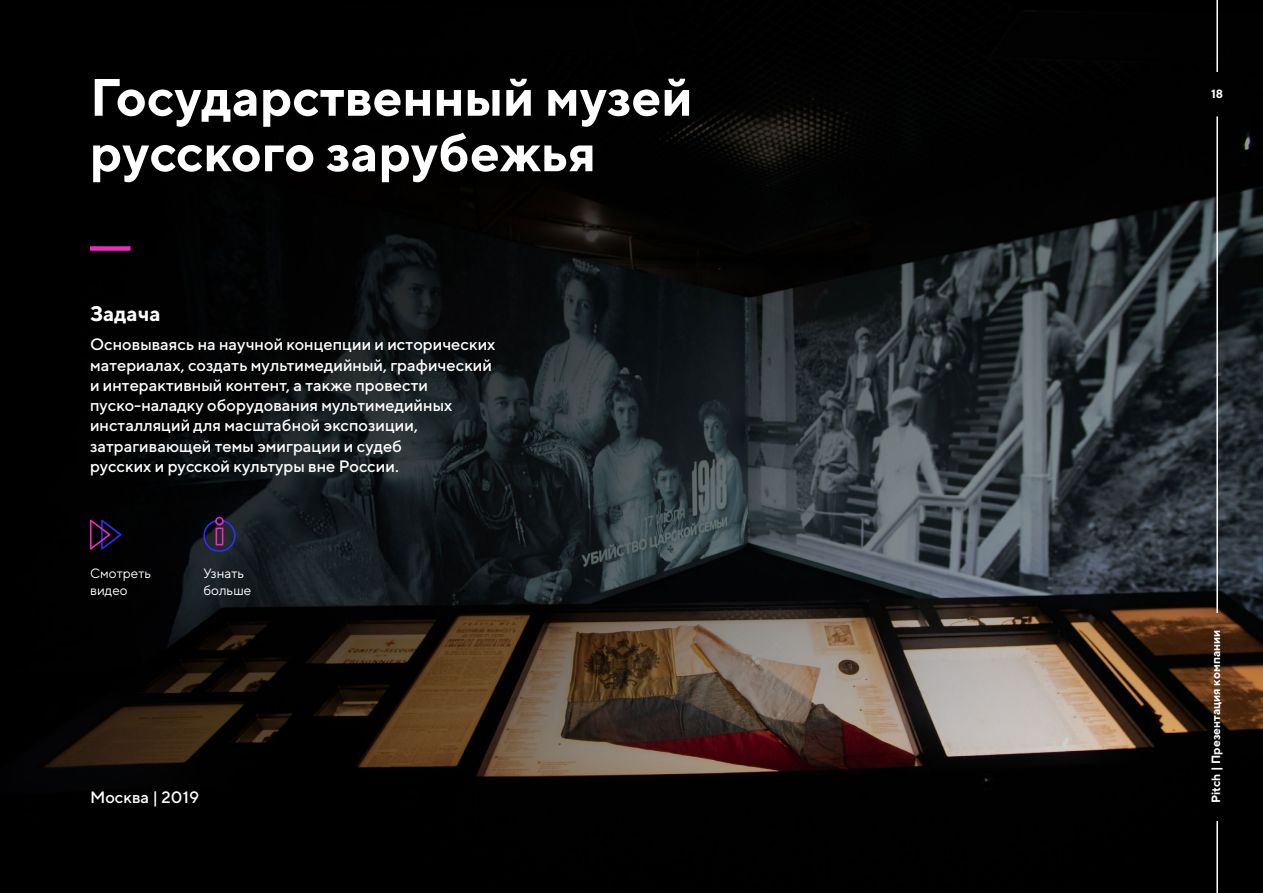
<style>
.page{position:relative;width:1263px;height:893px;background:#fff}
.page>*{position:absolute;margin:0;border:0;box-sizing:border-box;transform-origin:0 0}
.t1{font:700 52.5px/55.5px "TT Norms";color:#fff}
.t2{font:700 21px "TT Norms";color:#fff}
.t3{font:500 16.5px/20.2px "TT Norms";color:#fff}
.t4{font:13.5px/16.5px "TT Norms";color:#fff}
.t5{font:700 12px "TT Norms";color:#fff}
</style>
<div class="page">
<img style="left:0;top:0;width:1263px;height:893px">
<div style="left:90px;top:246px;width:40px;height:5px;background:#f128c1"></div>
<svg style="left:203px;top:517px;width:33px;height:35px"></svg>
<svg style="left:90px;top:520px;width:32px;height:30px"></svg>
<hr style="left:1216px;top:821px;width:2px;height:72px;background:#fff">
<hr style="left:1216px;top:0;width:2px;height:72px;background:#fff">
<hr style="left:1216px;top:116px;width:2px;height:497px;background:#fff">
<h1 class="t1" style="left:90px;top:68px;width:604px">Государственный музей русского зарубежья</h1>
<p class="t2" style="left:90px;top:300px;width:72px">Задача</p>
<p class="t3" style="left:90px;top:334px;width:407px">Основываясь на научной концепции и исторических материалах, создать мультимедийный, графический и интерактивный контент, а также провести пуско-наладку оборудования мультимедийных инсталляций для масштабной экспозиции, затрагивающей темы эмиграции и судеб<br>русских и русской культуры вне России.</p>
<p class="t4" style="left:90px;top:565px;width:63px">Смотреть видео</p>
<p class="t4" style="left:203px;top:565px;width:49px">Узнать больше</p>
<p class="t3" style="left:90px;top:787px;width:111px">Москва | 2019</p>
<p class="t5" style="left:1211px;top:87px;width:14px">18</p>
<p class="t5" style="left:1208px;top:803px;width:175px;rotate:-90deg">Pitch | Презентация компании</p>
</div>
